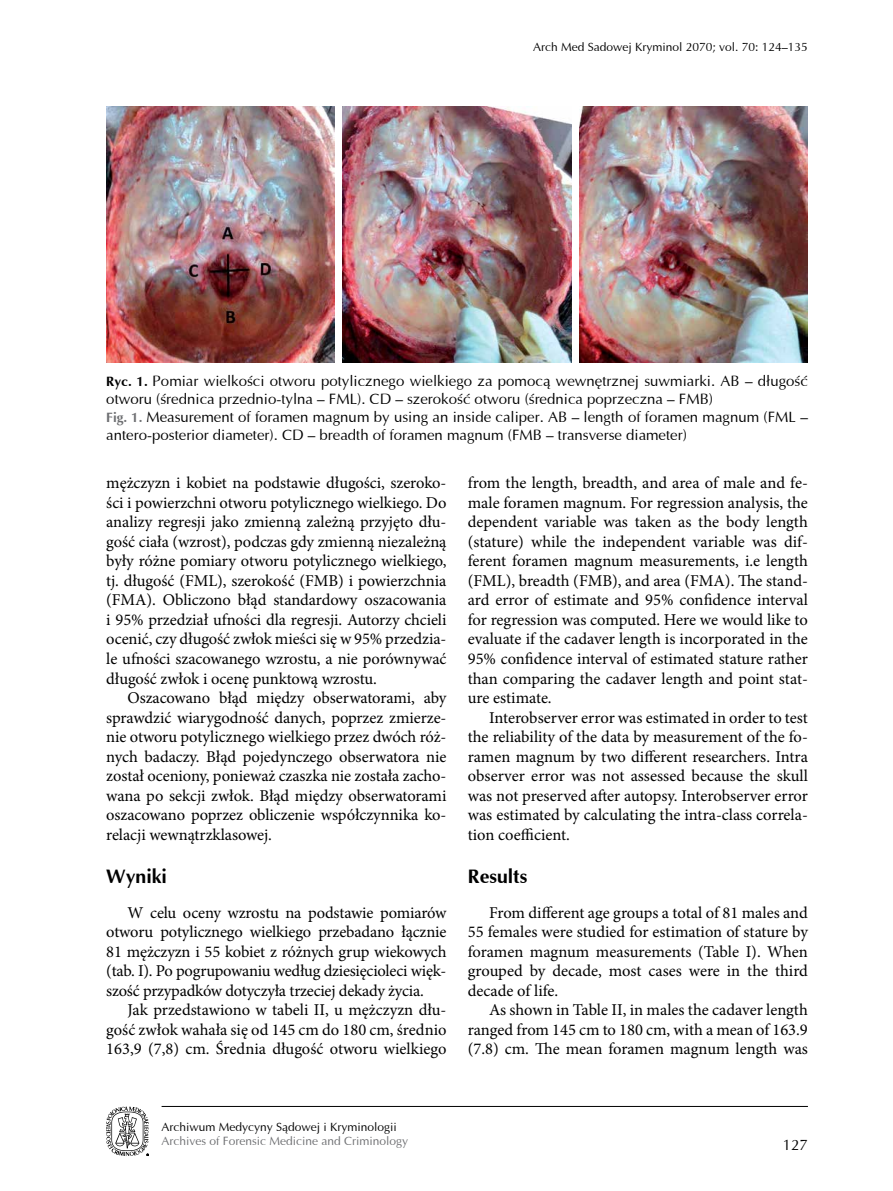
<style>
.page{position:relative;width:893px;height:1191px;background:#fff}
.page>*{position:absolute;margin:0;border:0;box-sizing:border-box;transform-origin:0 0}
.t1{font:700 19.5px "Ottawa";color:#000}
.t2{font:16.5px/19.5px "Minion Pro";letter-spacing:-.005em;color:#000;text-align:justify}
.t3{font:15px/18px "Ottawa";color:#000}
.t4{font:12px "Ottawa";color:#000}
.t5{font:12px "Ottawa";color:#6d6e71}
.s1{font-weight:700;font-size:13.5px}
.s2{font-weight:700;font-size:13.5px;color:#6d6e71}
</style>
<div class="page">
<hr style="left:162px;top:1106px;width:646px;height:1px;background:#000">
<svg style="left:106px;top:1106px;width:43px;height:50px"></svg>
<img style="left:106px;top:106px;width:229px;height:257px">
<img style="left:343px;top:106px;width:228px;height:257px">
<img style="left:579px;top:106px;width:229px;height:257px">
<p class="t4" style="left:533px;top:40px;width:276px">Arch Med Sadowej Kryminol 2070; vol. 70: 124–135</p>
<p class="t3" style="left:106px;top:372px;width:703px"><span class="s1">Ryc. 1.</span> Pomiar wielkości otworu potylicznego wielkiego za pomocą wewnętrznej suwmiarki. AB – długość otworu (średnica przednio-tylna – FML). CD – szerokość otworu (średnica poprzeczna – FMB)<br><span class="s2">Fig. 1.</span> Measurement of foramen magnum by using an inside caliper. AB – length of foramen magnum (FML – antero-posterior diameter). CD – breadth of foramen magnum (FMB – transverse diameter)</p>
<p class="t2" style="left:106px;top:473px;width:342px">mężczyzn i kobiet na podstawie długości, szeroko&shy;ści i powierzchni otworu potylicznego wielkiego. Do analizy regresji jako zmienną zależną przyjęto dłu&shy;gość ciała (wzrost), podczas gdy zmienną niezależną były różne pomiary otworu potylicznego wielkiego, tj. długość (FML), szerokość (FMB) i powierzchnia (FMA). Obliczono błąd standardowy oszacowania i 95% przedział ufności dla regresji. Autorzy chcieli ocenić, czy długość zwłok mieści się w 95% przedzia&shy;le ufności szacowanego wzrostu, a nie porównywać długość zwłok i ocenę punktową wzrostu.</p>
<p class="t2" style="left:106px;top:688px;width:342px;text-indent:21px">Oszacowano błąd między obserwatorami, aby sprawdzić wiarygodność danych, poprzez zmierze&shy;nie otworu potylicznego wielkiego przez dwóch róż&shy;nych badaczy. Błąd pojedynczego obserwatora nie został oceniony, ponieważ czaszka nie została zacho&shy;wana po sekcji zwłok. Błąd między obserwatorami oszacowano poprzez obliczenie współczynnika ko&shy;relacji wewnątrzklasowej.</p>
<p class="t1" style="left:106px;top:864px;width:62px">Wyniki</p>
<p class="t2" style="left:106px;top:902px;width:342px;text-indent:21px">W celu oceny wzrostu na podstawie pomiarów otworu potylicznego wielkiego przebadano łącznie 81 mężczyzn i 55 kobiet z różnych grup wiekowych (tab. I). Po pogrupowaniu według dziesięcioleci więk&shy;szość przypadków dotyczyła trzeciej dekady życia.</p>
<p class="t2" style="left:106px;top:1000px;width:342px;text-indent:21px">Jak przedstawiono w tabeli II, u mężczyzn dłu&shy;gość zwłok wahała się od 145 cm do 180 cm, średnio 163,9 (7,8) cm. Średnia długość otworu wielkiego</p>
<p class="t2" style="left:468px;top:473px;width:342px">from the length, breadth, and area of male and fe&shy;male foramen magnum. For regression analysis, the dependent variable was taken as the body length (stature) while the independent variable was dif&shy;ferent foramen magnum measurements, i.e length (FML), breadth (FMB), and area (FMA). The stand&shy;ard error of estimate and 95% confidence interval for regression was computed. Here we would like to evaluate if the cadaver length is incorporated in the 95% confidence interval of estimated stature rather than comparing the cadaver length and point stat&shy;ure estimate.</p>
<p class="t2" style="left:468px;top:707px;width:342px;text-indent:21px">Interobserver error was estimated in order to test the reliability of the data by measurement of the fo&shy;ramen magnum by two different researchers. Intra observer error was not assessed because the skull was not preserved after autopsy. Interobserver error was estimated by calculating the intra-class correla&shy;tion coefficient.</p>
<p class="t1" style="left:468px;top:864px;width:61px">Results</p>
<p class="t2" style="left:468px;top:902px;width:342px;text-indent:21px">From different age groups a total of 81 males and 55 females were studied for estimation of stature by foramen magnum measurements (Table I). When grouped by decade, most cases were in the third decade of life.</p>
<p class="t2" style="left:468px;top:1000px;width:342px;text-indent:21px">As shown in Table II, in males the cadaver length ranged from 145 cm to 180 cm, with a mean of 163.9 (7.8) cm. The mean foramen magnum length was</p>
<p class="t4" style="left:162px;top:1119px;width:237px">Archiwum Medycyny Sądowej i Kryminologii</p>
<p class="t5" style="left:162px;top:1134px;width:248px">Archives of Forensic Medicine and Criminology</p>
<p class="t3" style="left:783px;top:1136px;width:27px">127</p>
</div>
